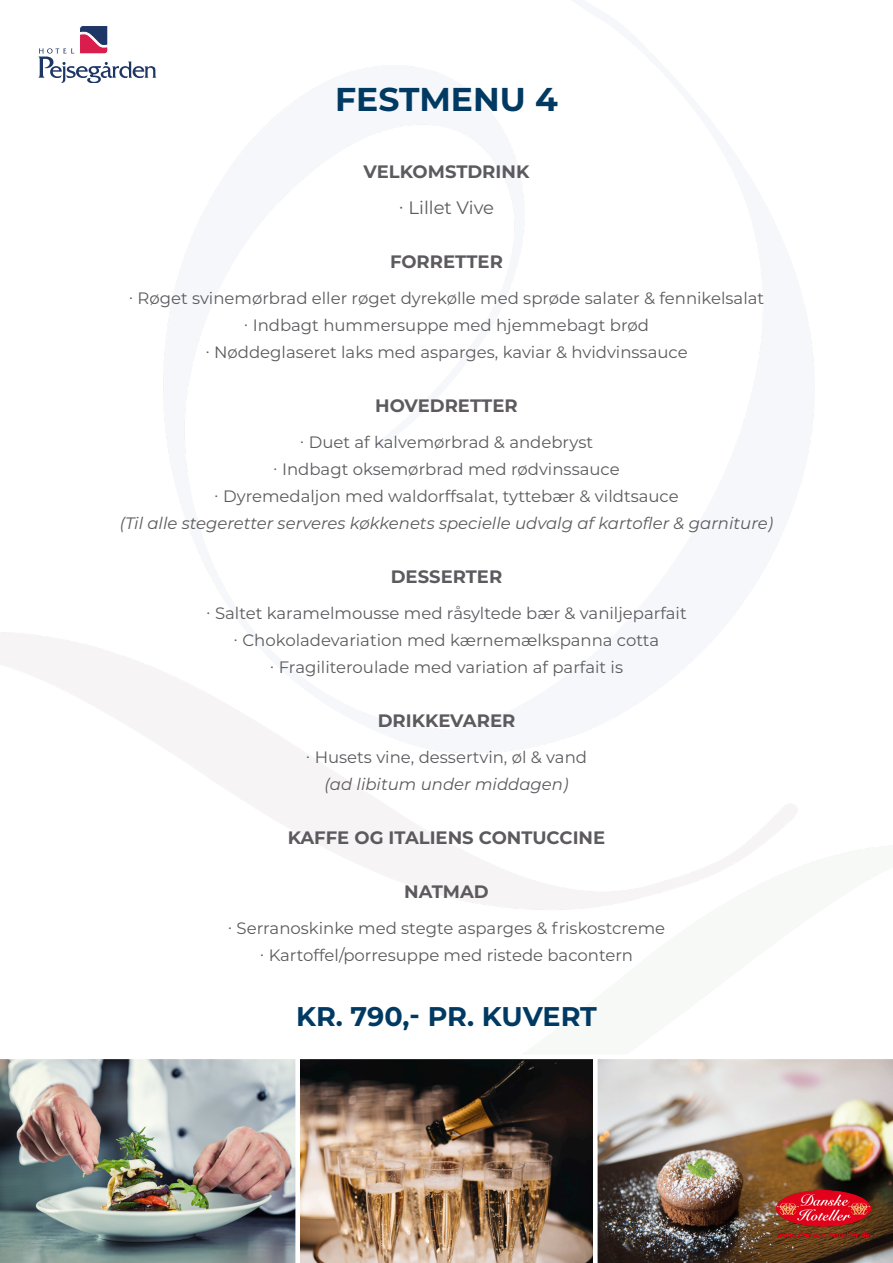
<style>
.page{position:relative;width:893px;height:1263px;background:#fff}
.page>*{position:absolute;margin:0;border:0;box-sizing:border-box;transform-origin:0 0}
.t1{font:700 33px "Montserrat";color:#003a62}
.t2{font:700 27px "Montserrat";color:#003a62}
.t3{font:700 18px "Montserrat";color:#5c5a5e}
.t4{font:18px "Montserrat";color:#5c5a5e}
.t5{font:16.5px/27px "Montserrat";color:#5c5a5e;text-align:center}
.t6{font:italic 16.5px "Montserrat";color:#5c5a5e}
</style>
<div class="page">
<img style="left:0;top:0;width:885px;height:1049px">
<img style="left:300px;top:1059px;width:293px;height:204px">
<img style="left:0;top:1059px;width:296px;height:204px">
<img style="left:597px;top:1059px;width:296px;height:204px">
<img style="left:776px;top:1191px;width:95px;height:46px">
<svg style="left:38px;top:26px;width:118px;height:56px"></svg>
<h1 class="t1" style="left:335px;top:75px;width:224px">FESTMENU 4</h1>
<p class="t3" style="left:364px;top:159px;width:167px">VELKOMSTDRINK</p>
<p class="t4" style="left:399px;top:195px;width:97px">· Lillet Vive</p>
<p class="t3" style="left:390px;top:249px;width:114px">FORRETTER</p>
<p class="t5" style="left:129px;top:284px;width:637px">· Røget svinemørbrad eller røget dyrekølle med sprøde salater &amp; fennikelsalat · Indbagt hummersuppe med hjemmebagt brød<br>· Nøddeglaseret laks med asparges, kaviar &amp; hvidvinssauce</p>
<p class="t3" style="left:375px;top:393px;width:144px">HOVEDRETTER</p>
<p class="t5" style="left:214px;top:428px;width:466px">· Duet af kalvemørbrad &amp; andebryst<br>· Indbagt oksemørbrad med rødvinssauce<br>· Dyremedaljon med waldorffsalat, tyttebær &amp; vildtsauce</p>
<p class="t6" style="left:120px;top:512px;width:655px">(Til alle stegeretter serveres køkkenets specielle udvalg af kartofler &amp; garniture)</p>
<p class="t3" style="left:391px;top:564px;width:113px">DESSERTER</p>
<p class="t5" style="left:206px;top:599px;width:482px">· Saltet karamelmousse med råsyltede bær &amp; vaniljeparfait · Chokoladevariation med kærnemælkspanna cotta<br>· Fragiliteroulade med variation af parfait is</p>
<p class="t3" style="left:378px;top:708px;width:139px">DRIKKEVARER</p>
<p class="t5" style="left:306px;top:743px;width:283px">· Husets vine, dessertvin, øl &amp; vand</p>
<p class="t6" style="left:324px;top:773px;width:246px">(ad libitum under middagen)</p>
<p class="t3" style="left:288px;top:825px;width:319px">KAFFE OG ITALIENS CONTUCCINE</p>
<p class="t3" style="left:404px;top:879px;width:86px">NATMAD</p>
<p class="t5" style="left:228px;top:914px;width:439px">· Serranoskinke med stegte asparges &amp; friskostcreme · Kartoffel/porresuppe med ristede bacontern</p>
<h2 class="t2" style="left:296px;top:996px;width:302px">KR. 790,- PR. KUVERT</h2>
</div>
